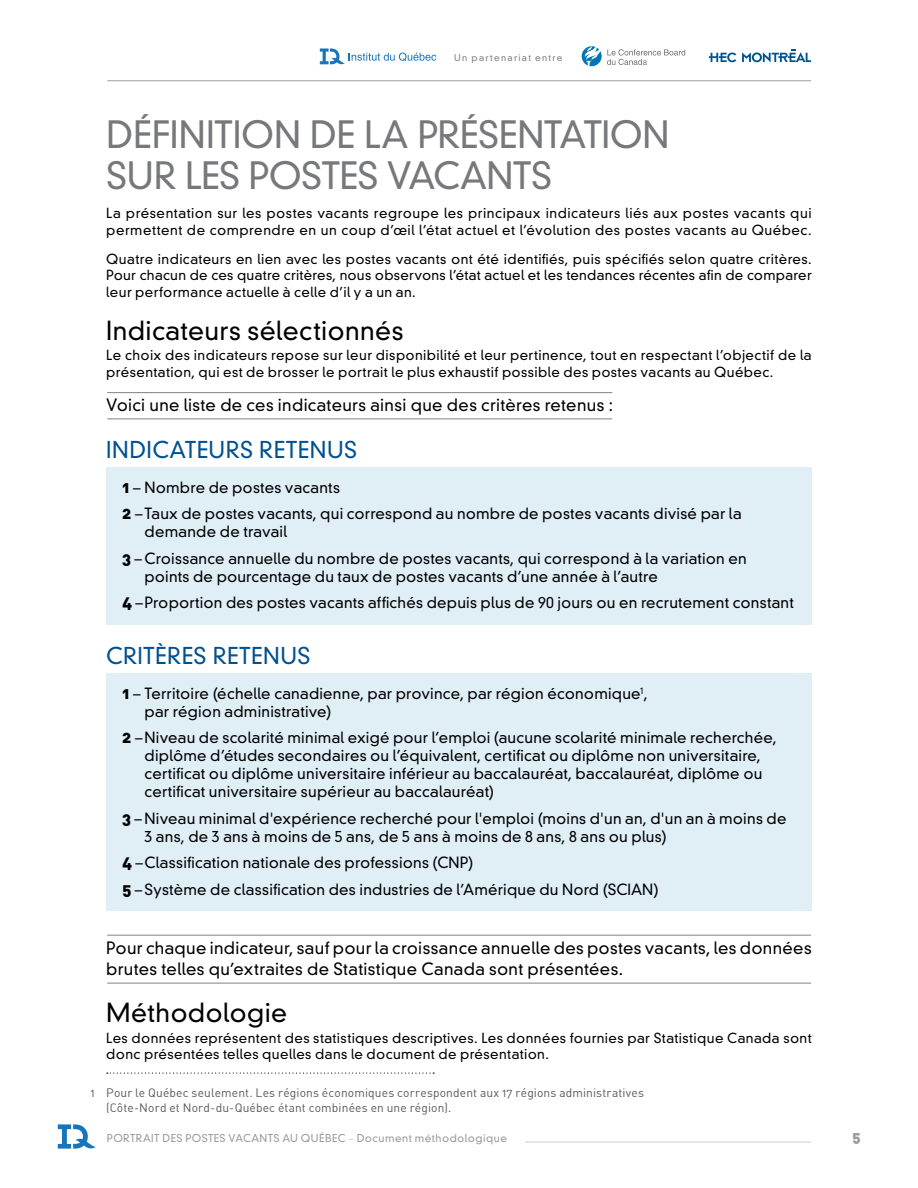
<style>
.page{position:relative;width:918px;height:1188px;background:#fff}
.page>*{position:absolute;margin:0;border:0;box-sizing:border-box;transform-origin:0 0}
.IDQ_TITRE{font:300 36.45px/40.5px "DIN Neuzeit Grotesk Std";letter-spacing:-.015em;color:#77787b}
.Titre_2{font:300 25.5px "DIN Neuzeit Grotesk Std";letter-spacing:.015em;color:#000}
.IdQ_titre_énumératio{font:300 22.5px "DIN Neuzeit Grotesk Std";letter-spacing:.015em;color:#005191}
.Texte_régulier{font:300 16.5px/21px "DIN Neuzeit Grotesk Std";letter-spacing:.02em;color:#000}
.Encadr{font:300 15px/18px "DIN Neuzeit Grotesk Std";letter-spacing:.015em;color:#000}
.t1{font:15px "DIN Black Alternate";color:#97999b}
.Texte_régulier-2{font:300 13.5px/16.5px "DIN Neuzeit Grotesk Std";letter-spacing:.03em;color:#000}
.Bas_de_page{font:12px/15px "DIN Alternate";letter-spacing:.01em;color:#58595b}
.t2{font:300 10.5px "DIN Neuzeit Grotesk Std";letter-spacing:.04em;color:#97999b}
.t3{font:300 9px "DIN Neuzeit Grotesk Std";letter-spacing:.145em;color:#7c7e81}
.s1{font-family:"DIN Alternate";font-weight:900;font-size:16.5px}
.s2{font-family:"Gill Sans Std"}
</style>
<div class="page">
<svg style="left:58px;top:1124px;width:38px;height:25px"></svg>
<hr style="left:525px;top:1142px;width:286px;height:1px;background:#cbcccd">
<svg style="left:582px;top:46px;width:103px;height:20px"></svg>
<svg style="left:709px;top:52px;width:27px;height:10px"></svg>
<svg style="left:742px;top:49px;width:69px;height:13px"></svg>
<svg style="left:320px;top:48px;width:116px;height:16px"></svg>
<hr style="left:107px;top:80px;width:704px;height:1px;background:#9d9fa2">
<div style="left:106px;top:467px;width:706px;height:42px;background:#e0eef6"></div>
<div style="left:106px;top:494px;width:706px;height:60px;background:#e0eef6"></div>
<div style="left:106px;top:538px;width:706px;height:60px;background:#e0eef6"></div>
<div style="left:106px;top:583px;width:706px;height:42px;background:#e0eef6"></div>
<div style="left:106px;top:673px;width:706px;height:60px;background:#e0eef6"></div>
<div style="left:106px;top:718px;width:706px;height:95px;background:#e0eef6"></div>
<div style="left:106px;top:798px;width:706px;height:60px;background:#e0eef6"></div>
<div style="left:106px;top:843px;width:706px;height:41px;background:#e0eef6"></div>
<div style="left:106px;top:869px;width:706px;height:42px;background:#e0eef6"></div>
<svg style="left:107px;top:1073px;width:327px;height:1px"></svg>
<hr style="left:107px;top:418px;width:505px;height:1px;background:#808285">
<hr style="left:107px;top:392px;width:505px;height:1px;background:#808285">
<hr style="left:107px;top:983px;width:704px;height:1px;background:#808285">
<hr style="left:107px;top:935px;width:704px;height:1px;background:#808285">
<p class="t3" style="left:454px;top:52px;width:110px">Un partenariat entre</p>
<p class="IDQ_TITRE" style="left:106px;top:115px;width:565px">DÉFINITION DE LA PRÉSENTATION<br>SUR LES POSTES VACANTS</p>
<p class="Texte_régulier-2" style="left:106px;top:205px;width:707px">La présentation sur les postes vacants regroupe les principaux indicateurs liés aux postes vacants qui permettent de comprendre en un coup d’œil l’état actuel et l’évolution des postes vacants au Québec.</p>
<p class="Texte_régulier-2" style="left:106px;top:251px;width:707px;text-align:justify">Quatre indicateurs en lien avec les postes vacants ont été identifiés, puis spécifiés selon quatre critères.<br>Pour chacun de ces quatre critères, nous observons l’état actuel et les tendances récentes afin de comparer leur performance actuelle à celle d’il y a un an.</p>
<p class="Titre_2" style="left:106px;top:315px;width:299px">Indicateurs sélectionnés</p>
<p class="Texte_régulier-2" style="left:106px;top:347px;width:707px">Le choix des indicateurs repose sur leur disponibilité et leur pertinence, tout en respectant l’objectif de la présentation, qui est de brosser le portrait le plus exhaustif possible des postes vacants au Québec.</p>
<p class="Texte_régulier" style="left:106px;top:395px;width:508px">Voici une liste de ces indicateurs ainsi que des critères retenus :</p>
<p class="IdQ_titre_énumératio" style="left:106px;top:436px;width:252px">INDICATEURS RETENUS</p>
<p class="Encadr" style="left:122px;top:478px;width:219px"><span class="s1">1</span> – Nombre de postes vacants</p>
<p class="Encadr" style="left:145px;top:505px;width:599px;text-indent:-22px"><span class="s1">2</span> – Taux de postes vacants, qui correspond au nombre de postes vacants divisé par la demande de travail</p>
<p class="Encadr" style="left:145px;top:549px;width:604px;text-indent:-22px"><span class="s1">3</span> – Croissance annuelle du nombre de postes vacants, qui correspond à la variation en points de pourcentage du taux de postes vacants d’une année à l’autre</p>
<p class="Encadr" style="left:122px;top:594px;width:673px"><span class="s1">4</span> –Proportion des postes vacants affichés depuis plus de 90 jours ou en recrutement constant</p>
<p class="IdQ_titre_énumératio" style="left:106px;top:642px;width:206px">CRITÈRES RETENUS</p>
<p class="Encadr" style="left:145px;top:684px;width:505px;text-indent:-22px"><span class="s1">1</span> – Territoire (échelle canadienne, par province, par région économique<sup>1</sup>, par région administrative)</p>
<p class="Encadr" style="left:145px;top:729px;width:634px;text-indent:-22px"><span class="s1">2</span> –Niveau de scolarité minimal exigé pour l’emploi (aucune scolarité minimale recherchée, diplôme d’études secondaires ou l’équivalent, certificat ou diplôme non universitaire, certificat ou diplôme universitaire inférieur au baccalauréat, baccalauréat, diplôme ou certificat universitaire supérieur au baccalauréat)</p>
<p class="Encadr" style="left:145px;top:809px;width:644px;text-indent:-22px"><span class="s1">3</span> – Niveau minimal d'expérience recherché pour l'emploi (moins d'un an, d'un an à moins de<br>3 ans, de 3 ans à moins de 5 ans, de 5 ans à moins de 8 ans, 8 ans ou plus)</p>
<p class="Encadr" style="left:122px;top:854px;width:353px"><span class="s1">4</span> –Classification nationale des professions (CNP)</p>
<p class="Encadr" style="left:122px;top:880px;width:538px"><span class="s1">5</span> – Système de classification des industries de l’Amérique du Nord (SCIAN)</p>
<p class="Texte_régulier" style="left:106px;top:937px;width:707px">Pour chaque indicateur, sauf pour la croissance annuelle des postes vacants, les données brutes telles qu’extraites de Statistique Canada sont présentées.</p>
<p class="Titre_2" style="left:106px;top:997px;width:182px">Méthodologie</p>
<p class="Texte_régulier-2" style="left:106px;top:1030px;width:707px">Les données représentent des statistiques descriptives. Les données fournies par Statistique Canada sont donc présentées telles quelles dans le document de présentation.</p>
<p class="Bas_de_page" style="left:106px;top:1085px;width:539px;text-indent:-16px">1 Pour le Québec seulement. Les régions économiques correspondent aux 17 régions administratives (Côte-Nord et Nord-du-Québec étant combinées en une région).</p>
<p class="t2" style="left:107px;top:1131px;width:402px">PORTRAIT DES POSTES VACANTS AU QUÉBEC <span class="s2">–</span> Document méthodologique</p>
<p class="t1" style="left:852px;top:1126px;width:10px">5</p>
</div>
